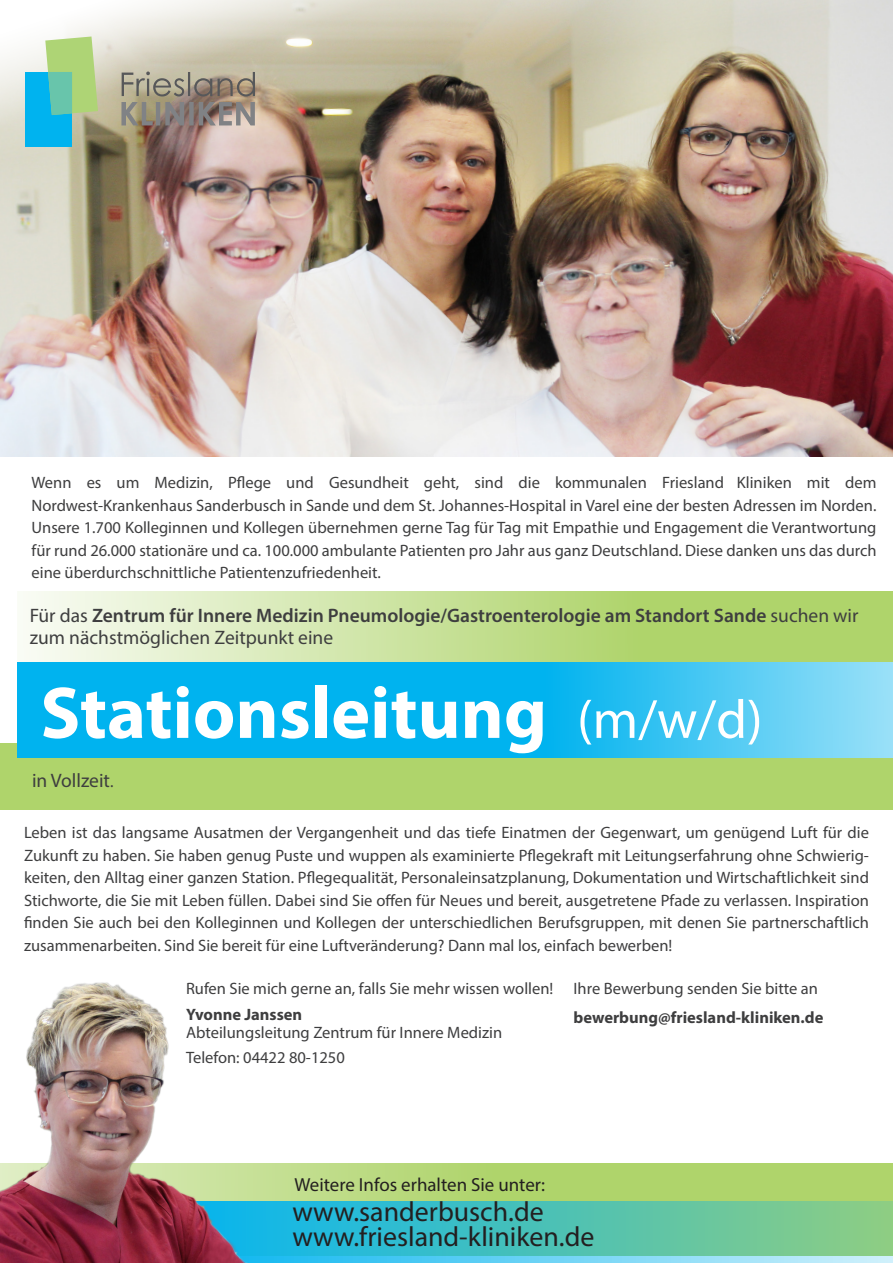
<style>
.page{position:relative;width:893px;height:1263px;background:#fff}
.page>*{position:absolute;margin:0;border:0;box-sizing:border-box;transform-origin:0 0}
.t1{font:700 73.95px "Myriad Pro";color:#fff}
.t2{font:27.9px "Myriad Pro";color:#231f20}
.t3{font:600 19.5px "Myriad Pro";color:#3e3e3f}
.t4{font:19.5px "Myriad Pro";color:#3e3e3f}
.t5{font:18.9px "Myriad Pro";color:#231f20}
.t6{font:16.5px/22.5px "Myriad Pro";color:#3e3e3f;text-align:justify}
.t7{font:700 16.5px "Myriad Pro";color:#3e3e3f}
.s1{font-weight:400}
.s2{font-weight:400;font-size:54.75px}
.s3{font-size:16.5px}
</style>
<div class="page">
<img style="left:0;top:0;width:893px;height:456px">
<svg style="left:23px;top:591px;width:870px;height:71px;background:#c9e29c"></svg>
<div style="left:0;top:743px;width:893px;height:67px;background:#afd46b"></div>
<svg style="left:17px;top:662px;width:876px;height:96px;background:#1ebbf0"></svg>
<svg style="left:271px;top:1163px;width:622px;height:38px;background:#b2d672"></svg>
<svg style="left:271px;top:1201px;width:622px;height:62px;background:#56c4b9"></svg>
<img style="left:0;top:982px;width:271px;height:281px">
<div style="left:26px;top:72px;width:46px;height:75px;background:#00b3ef"></div>
<svg style="left:45px;top:37px;width:53px;height:78px;background:#9ad091"></svg>
<svg style="left:121px;top:102px;width:134px;height:23px;background:#8f867e"></svg>
<svg style="left:122px;top:72px;width:133px;height:24px;background:#9e9684"></svg>
<p class="t6" style="left:32px;top:471px;width:846px">Wenn es um Medizin, Pflege und Gesundheit geht, sind die kommunalen Friesland Kliniken mit dem Nordwest-Krankenhaus Sanderbusch in Sande und dem St. Johannes-Hospital in Varel eine der besten Adressen im Norden.<br>Unsere 1.700 Kolleginnen und Kollegen übernehmen gerne Tag für Tag mit Empathie und Engagement die Verantwortung für rund 26.000 stationäre und ca. 100.000 ambulante Patienten pro Jahr aus ganz Deutschland. Diese danken uns das durch eine überdurchschnittliche Patientenzufriedenheit.</p>
<p class="t3" style="left:30px;top:603px;width:830px"><span class="s1">Für das</span> Zentrum für Innere Medizin Pneumologie/Gastroenterologie am Standort Sande <span class="s1">suchen wir</span></p>
<p class="t4" style="left:30px;top:626px;width:305px">zum nächstmöglichen Zeitpunkt eine</p>
<p class="t1" style="left:40px;top:665px;width:724px">Stationsleitung <span class="s2">(m/w/d)</span></p>
<p class="t4" style="left:32px;top:768px;width:83px">in Vollzeit<span class="s3">.</span></p>
<p class="t6" style="left:24px;top:821px;width:846px">Leben ist das langsame Ausatmen der Vergangenheit und das tiefe Einatmen der Gegenwart, um genügend Luft für die Zukunft zu haben. Sie haben genug Puste und wuppen als examinierte Pflegekraft mit Leitungserfahrung ohne Schwierig&shy;keiten, den Alltag einer ganzen Station. Pflegequalität, Personaleinsatzplanung, Dokumentation und Wirtschaftlichkeit sind Stichworte, die Sie mit Leben füllen. Dabei sind Sie offen für Neues und bereit, ausgetretene Pfade zu verlassen. Inspiration finden Sie auch bei den Kolleginnen und Kollegen der unterschiedlichen Berufsgruppen, mit denen Sie partnerschaftlich zusammenarbeiten. Sind Sie bereit für eine Luftveränderung? Dann mal los, einfach bewerben!</p>
<p class="t6" style="left:186px;top:977px;width:369px">Rufen Sie mich gerne an, falls Sie mehr wissen wollen!</p>
<p class="t7" style="left:186px;top:1004px;width:118px">Yvonne Janssen</p>
<p class="t6" style="left:186px;top:1021px;width:318px">Abteilungsleitung Zentrum für Innere Medizin</p>
<p class="t6" style="left:186px;top:1046px;width:160px">Telefon: 04422 80-1250</p>
<p class="t6" style="left:573px;top:977px;width:246px">Ihre Bewerbung senden Sie bitte an</p>
<p class="t7" style="left:573px;top:1007px;width:251px">bewerbung@friesland-kliniken.de</p>
<p class="t5" style="left:294px;top:1172px;width:252px">Weitere Infos erhalten Sie unter:</p>
<p class="t2" style="left:292px;top:1194px;width:253px">www.sanderbusch.de</p>
<p class="t2" style="left:292px;top:1219px;width:304px">www.friesland-kliniken.de</p>
</div>
